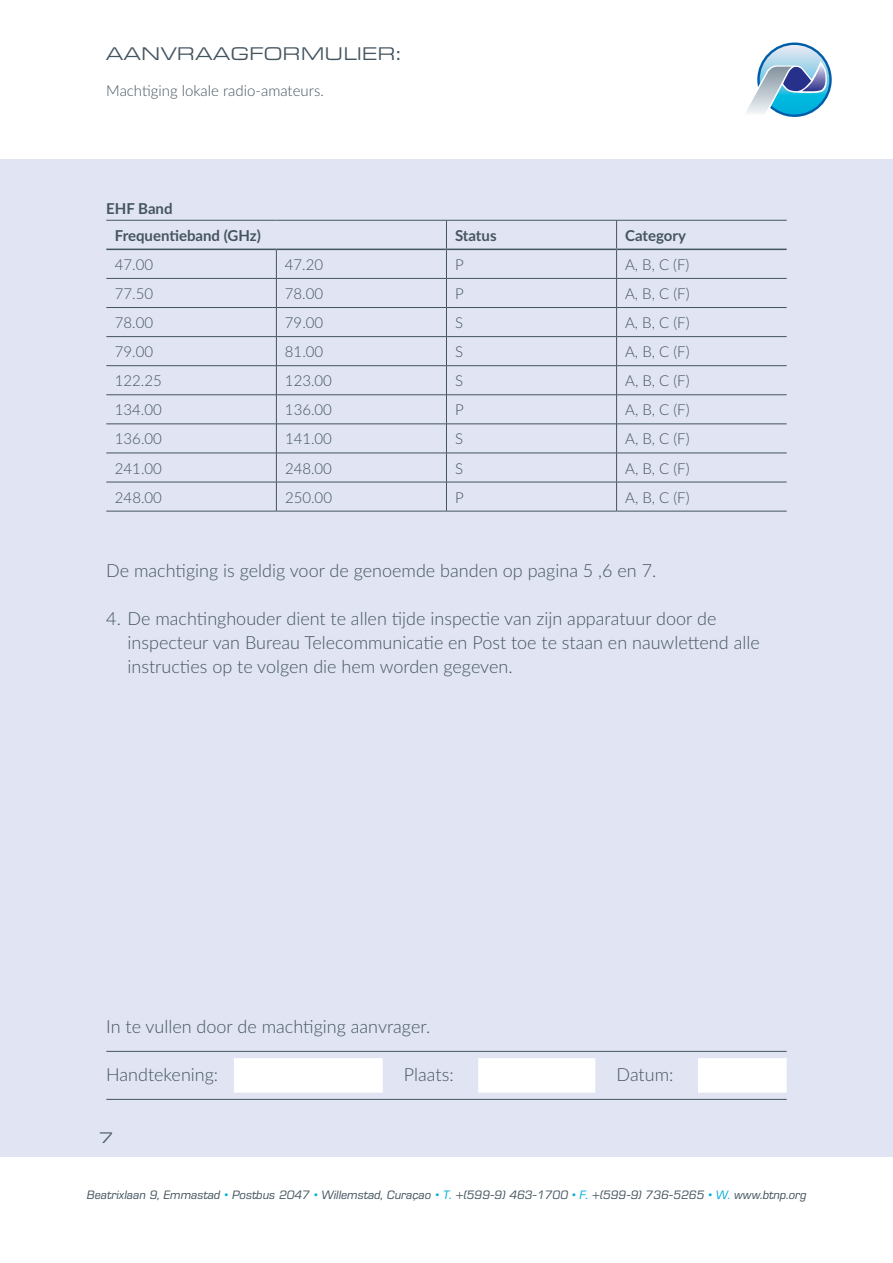
<style>
.page{position:relative;width:893px;height:1263px;background:#fff}
.page>*{position:absolute;margin:0;border:0;box-sizing:border-box;transform-origin:0 0}
.t1{font:300 18px/24px "Lato";color:#455560}
.t2{font:expanded 18px "Eurostile BQ";color:#455560}
.t3{font:300 15px "Lato";color:#455560}
.t4{font:700 15px/26.7px "Lato";color:#455560}
.t5{font:expanded 15px "Eurostile BQ";color:#455560}
.t6{font:italic 12px "Eurostile BQ";color:#455560}
.s1{color:#00afdb}
</style>
<div class="page">
<svg style="left:757px;top:43px;width:75px;height:74px"></svg>
<svg style="left:760px;top:45px;width:69px;height:70px"></svg>
<svg style="left:746px;top:61px;width:81px;height:56px"></svg>
<div style="left:0;top:159px;width:893px;height:998px;background:#e0e4f3"></div>
<hr style="left:106px;top:220px;width:170px;height:1px;background:#455560">
<hr style="left:276px;top:220px;width:170px;height:1px;background:#455560">
<hr style="left:446px;top:220px;width:171px;height:1px;background:#455560">
<hr style="left:617px;top:220px;width:170px;height:1px;background:#455560">
<hr style="left:106px;top:278px;width:170px;height:1px;background:#455560">
<hr style="left:276px;top:278px;width:170px;height:1px;background:#455560">
<hr style="left:446px;top:278px;width:171px;height:1px;background:#455560">
<hr style="left:617px;top:278px;width:170px;height:1px;background:#455560">
<hr style="left:106px;top:307px;width:170px;height:1px;background:#455560">
<hr style="left:276px;top:307px;width:170px;height:1px;background:#455560">
<hr style="left:446px;top:307px;width:171px;height:1px;background:#455560">
<hr style="left:617px;top:307px;width:170px;height:1px;background:#455560">
<hr style="left:106px;top:336px;width:170px;height:1px;background:#455560">
<hr style="left:276px;top:336px;width:170px;height:1px;background:#455560">
<hr style="left:446px;top:336px;width:171px;height:1px;background:#455560">
<hr style="left:617px;top:336px;width:170px;height:1px;background:#455560">
<hr style="left:106px;top:365px;width:170px;height:1px;background:#455560">
<hr style="left:276px;top:365px;width:170px;height:1px;background:#455560">
<hr style="left:446px;top:365px;width:171px;height:1px;background:#455560">
<hr style="left:617px;top:365px;width:170px;height:1px;background:#455560">
<hr style="left:106px;top:394px;width:170px;height:1px;background:#455560">
<hr style="left:276px;top:394px;width:170px;height:1px;background:#455560">
<hr style="left:446px;top:394px;width:171px;height:1px;background:#455560">
<hr style="left:617px;top:394px;width:170px;height:1px;background:#455560">
<hr style="left:106px;top:424px;width:170px;height:1px;background:#455560">
<hr style="left:276px;top:424px;width:170px;height:1px;background:#455560">
<hr style="left:446px;top:424px;width:171px;height:1px;background:#455560">
<hr style="left:617px;top:424px;width:170px;height:1px;background:#455560">
<hr style="left:106px;top:453px;width:170px;height:1px;background:#455560">
<hr style="left:276px;top:453px;width:170px;height:1px;background:#455560">
<hr style="left:446px;top:453px;width:171px;height:1px;background:#455560">
<hr style="left:617px;top:453px;width:170px;height:1px;background:#455560">
<hr style="left:106px;top:482px;width:170px;height:1px;background:#455560">
<hr style="left:276px;top:482px;width:170px;height:1px;background:#455560">
<svg style="left:276px;top:250px;width:1px;height:261px"></svg>
<hr style="left:446px;top:482px;width:171px;height:1px;background:#455560">
<svg style="left:446px;top:220px;width:1px;height:291px"></svg>
<hr style="left:617px;top:482px;width:170px;height:1px;background:#455560">
<svg style="left:616px;top:220px;width:1px;height:291px"></svg>
<hr style="left:106px;top:511px;width:170px;height:1px;background:#455560">
<hr style="left:276px;top:511px;width:170px;height:1px;background:#455560">
<hr style="left:446px;top:511px;width:171px;height:1px;background:#455560">
<hr style="left:617px;top:511px;width:170px;height:1px;background:#455560">
<hr style="left:106px;top:249px;width:170px;height:1px;background:#455560">
<hr style="left:276px;top:249px;width:170px;height:1px;background:#455560">
<hr style="left:446px;top:249px;width:171px;height:1px;background:#455560">
<hr style="left:617px;top:249px;width:170px;height:1px;background:#455560">
<hr style="left:106px;top:1051px;width:681px;height:1px;background:#455560">
<div style="left:234px;top:1058px;width:149px;height:34px;background:#fff"></div>
<div style="left:478px;top:1058px;width:117px;height:34px;background:#fff"></div>
<div style="left:698px;top:1058px;width:89px;height:34px;background:#fff"></div>
<hr style="left:106px;top:1099px;width:681px;height:1px;background:#455560">
<p class="t2" style="left:106px;top:43px;width:296px">AANVRAAGFORMULIER:</p>
<p class="t3" style="left:106px;top:80px;width:219px">Machtiging lokale radio-amateurs.</p>
<p class="t4" style="left:115px;top:195px;width:148px;text-indent:-9px">EHF Band<br>Frequentieband (GHz)</p>
<p class="t4" style="left:455px;top:221px;width:43px">Status</p>
<p class="t4" style="left:625px;top:221px;width:62px">Category</p>
<p class="t3" style="left:115px;top:254px;width:40px">47.00</p>
<p class="t3" style="left:285px;top:254px;width:40px">47.20</p>
<p class="t3" style="left:455px;top:254px;width:10px">P</p>
<p class="t3" style="left:625px;top:254px;width:66px">A, B, C (F)</p>
<p class="t3" style="left:115px;top:283px;width:40px">77.50</p>
<p class="t3" style="left:285px;top:283px;width:40px">78.00</p>
<p class="t3" style="left:455px;top:283px;width:10px">P</p>
<p class="t3" style="left:625px;top:283px;width:66px">A, B, C (F)</p>
<p class="t3" style="left:115px;top:312px;width:40px">78.00</p>
<p class="t3" style="left:285px;top:312px;width:40px">79.00</p>
<p class="t3" style="left:455px;top:312px;width:10px">S</p>
<p class="t3" style="left:625px;top:312px;width:66px">A, B, C (F)</p>
<p class="t3" style="left:115px;top:341px;width:40px">79.00</p>
<p class="t3" style="left:285px;top:341px;width:40px">81.00</p>
<p class="t3" style="left:455px;top:341px;width:10px">S</p>
<p class="t3" style="left:625px;top:341px;width:66px">A, B, C (F)</p>
<p class="t3" style="left:115px;top:370px;width:48px">122.25</p>
<p class="t3" style="left:285px;top:370px;width:48px">123.00</p>
<p class="t3" style="left:455px;top:370px;width:10px">S</p>
<p class="t3" style="left:625px;top:370px;width:66px">A, B, C (F)</p>
<p class="t3" style="left:115px;top:399px;width:48px">134.00</p>
<p class="t3" style="left:285px;top:399px;width:48px">136.00</p>
<p class="t3" style="left:455px;top:399px;width:10px">P</p>
<p class="t3" style="left:625px;top:399px;width:66px">A, B, C (F)</p>
<p class="t3" style="left:115px;top:429px;width:48px">136.00</p>
<p class="t3" style="left:285px;top:429px;width:48px">141.00</p>
<p class="t3" style="left:455px;top:429px;width:10px">S</p>
<p class="t3" style="left:625px;top:429px;width:66px">A, B, C (F)</p>
<p class="t3" style="left:115px;top:458px;width:48px">241.00</p>
<p class="t3" style="left:285px;top:458px;width:48px">248.00</p>
<p class="t3" style="left:455px;top:458px;width:10px">S</p>
<p class="t3" style="left:625px;top:458px;width:66px">A, B, C (F)</p>
<p class="t3" style="left:115px;top:487px;width:48px">248.00</p>
<p class="t3" style="left:285px;top:487px;width:48px">250.00</p>
<p class="t3" style="left:455px;top:487px;width:10px">P</p>
<p class="t3" style="left:625px;top:487px;width:66px">A, B, C (F)</p>
<p class="t1" style="left:106px;top:558px;width:551px">De machtiging is geldig voor de genoemde banden op pagina 5 ,6 en 7.</p>
<p class="t1" style="left:128px;top:606px;width:634px;text-indent:-21px">4. De machtinghouder dient te allen tijde inspectie van zijn apparatuur door de inspecteur van Bureau Telecommunicatie en Post toe te staan en nauwlettend alle instructies op te volgen die hem worden gegeven.</p>
<p class="t1" style="left:106px;top:1014px;width:325px">In te vullen door de machtiging aanvrager.</p>
<p class="t1" style="left:106px;top:1062px;width:113px">Handtekening:</p>
<p class="t1" style="left:404px;top:1062px;width:51px">Plaats:</p>
<p class="t1" style="left:617px;top:1062px;width:58px">Datum:</p>
<p class="t5" style="left:99px;top:1129px;width:15px">7</p>
<p class="t6" style="left:87px;top:1188px;width:721px">Beatrixlaan 9, Emmastad <span class="s1">•</span> Postbus 2047 <span class="s1">•</span> Willemstad, Curaçao <span class="s1">• T.</span> +(599-9) 463-1700 <span class="s1">• F.</span> +(599-9) 736-5265 <span class="s1">• W.</span> www.btnp.org</p>
</div>
